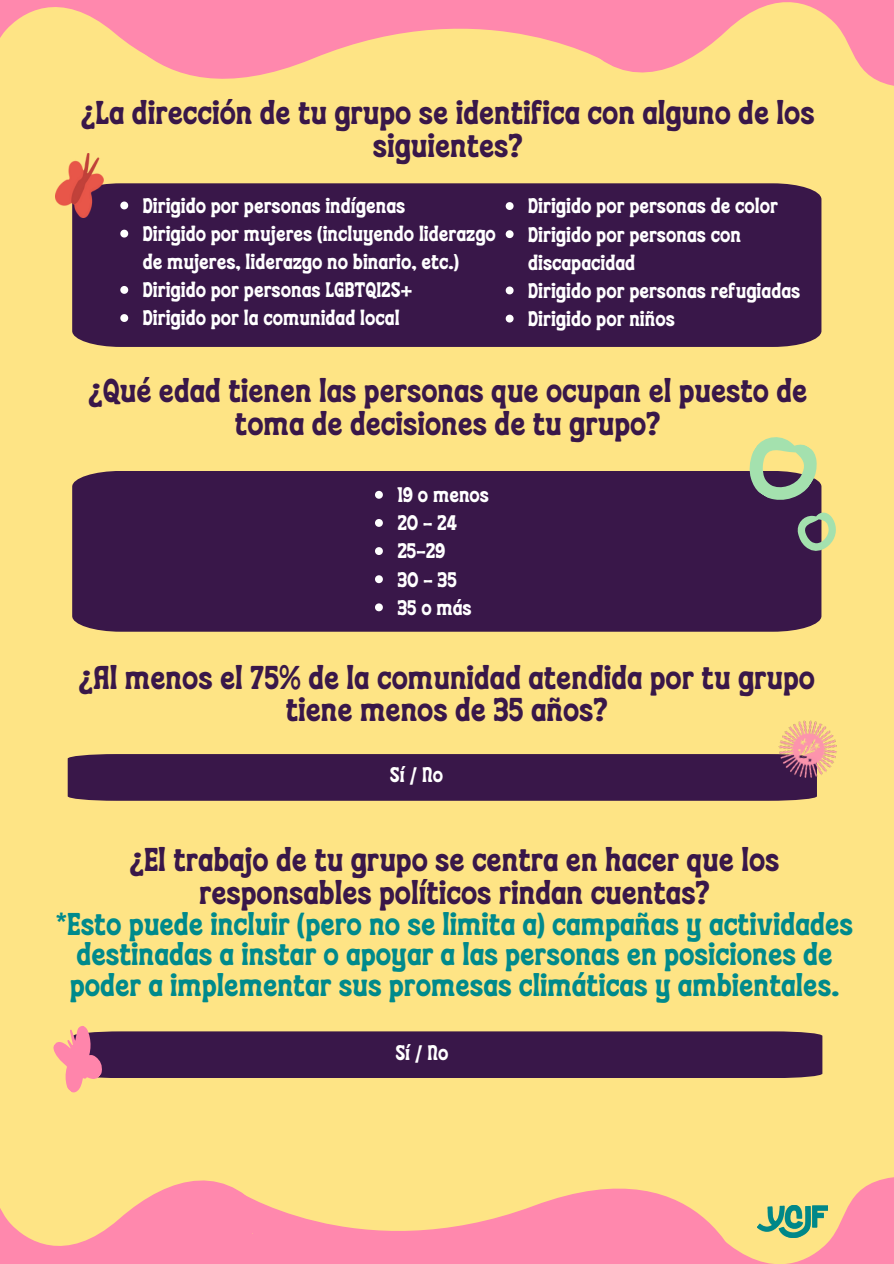
<style>
.page{position:relative;width:894px;height:1264px;background:#fff}
.page>*{position:absolute;margin:0;border:0;box-sizing:border-box;transform-origin:0 0}
.t1{font:33px/32.7px "WALANOR";color:#391749;text-align:center}
.t2{font:31.5px/30.3px "WALANOR";color:#008a8c;text-align:center}
.t3{font:21.15px/28.2px "WALANOR";color:#fff}
</style>
<div class="page">
<div style="left:0;top:0;width:893px;height:1263px;background:#fee485"></div>
<svg style="left:267px;top:0;width:377px;height:74px;fill:#ff88ad"></svg>
<svg style="left:644px;top:0;width:249px;height:86px"></svg>
<svg style="left:0;top:0;width:266px;height:79px;fill:#ff88ad"></svg>
<svg style="left:822px;top:1036px;width:71px;height:227px"></svg>
<div style="left:72px;top:183px;width:749px;height:164px;background:#391749"></div>
<div style="left:72px;top:471px;width:749px;height:160px;background:#391749"></div>
<div style="left:68px;top:754px;width:689px;height:46px;background:#391749"></div>
<img style="left:757px;top:720px;width:80px;height:81px">
<img style="left:55px;top:153px;width:49px;height:64px">
<svg style="left:0;top:1026px;width:822px;height:237px"></svg>
<svg style="left:375px;top:491px;width:8px;height:7px"></svg>
<svg style="left:375px;top:519px;width:8px;height:8px"></svg>
<svg style="left:375px;top:547px;width:8px;height:8px"></svg>
<svg style="left:375px;top:575px;width:8px;height:8px"></svg>
<svg style="left:375px;top:603px;width:8px;height:8px"></svg>
<svg style="left:735px;top:437px;width:100px;height:114px"></svg>
<svg style="left:120px;top:201px;width:8px;height:8px"></svg>
<svg style="left:120px;top:230px;width:8px;height:7px"></svg>
<svg style="left:120px;top:286px;width:8px;height:8px"></svg>
<svg style="left:120px;top:314px;width:8px;height:8px"></svg>
<svg style="left:505px;top:202px;width:8px;height:8px"></svg>
<svg style="left:505px;top:230px;width:8px;height:8px"></svg>
<svg style="left:505px;top:286px;width:8px;height:8px"></svg>
<svg style="left:505px;top:315px;width:8px;height:7px"></svg>
<p class="t1" style="left:81px;top:98px;width:735px">¿La dirección de tu grupo se identifica con alguno de los siguientes?</p>
<p class="t3" style="left:143px;top:192px;width:264px">Dirigido por personas indígenas</p>
<p class="t3" style="left:143px;top:220px;width:354px">Dirigido por mujeres (incluyendo liderazgo de mujeres, liderazgo no binario, etc.)</p>
<p class="t3" style="left:143px;top:277px;width:271px">Dirigido por personas LGBTQI2S+</p>
<p class="t3" style="left:143px;top:305px;width:258px">Dirigido por la comunidad local</p>
<p class="t3" style="left:528px;top:193px;width:251px">Dirigido por personas de color</p>
<h1 class="t3" style="left:528px;top:221px;width:214px">Dirigido por personas con discapacidad</h1>
<p class="t3" style="left:528px;top:277px;width:274px">Dirigido por personas refugiadas</p>
<p class="t3" style="left:528px;top:305px;width:148px">Dirigido por niños</p>
<p class="t1" style="left:88px;top:376px;width:720px">¿Qué edad tienen las personas que ocupan el puesto de toma de decisiones de tu grupo?</p>
<p class="t3" style="left:397px;top:481px;width:93px">19 o menos</p>
<p class="t3" style="left:397px;top:510px;width:61px">20 - 24</p>
<h1 class="t3" style="left:397px;top:538px;width:50px">25-29</h1>
<p class="t3" style="left:397px;top:566px;width:61px">30 - 35</p>
<p class="t3" style="left:397px;top:594px;width:76px">35 o más</p>
<p class="t1" style="left:79px;top:662px;width:737px">¿Al menos el 75% de la comunidad atendida por tu grupo tiene menos de 35 años?</p>
<p class="t3" style="left:390px;top:762px;width:55px">Sí / No</p>
<p class="t1" style="left:129px;top:844px;width:651px">¿El trabajo de tu grupo se centra en hacer que los responsables políticos rindan cuentas?</p>
<p class="t2" style="left:56px;top:910px;width:798px">*Esto puede incluir (pero no se limita a) campañas y actividades destinadas a instar o apoyar a las personas en posiciones de poder a implementar sus promesas climáticas y ambientales.</p>
<p class="t3" style="left:395px;top:1039px;width:55px">Sí / No</p>
</div>
